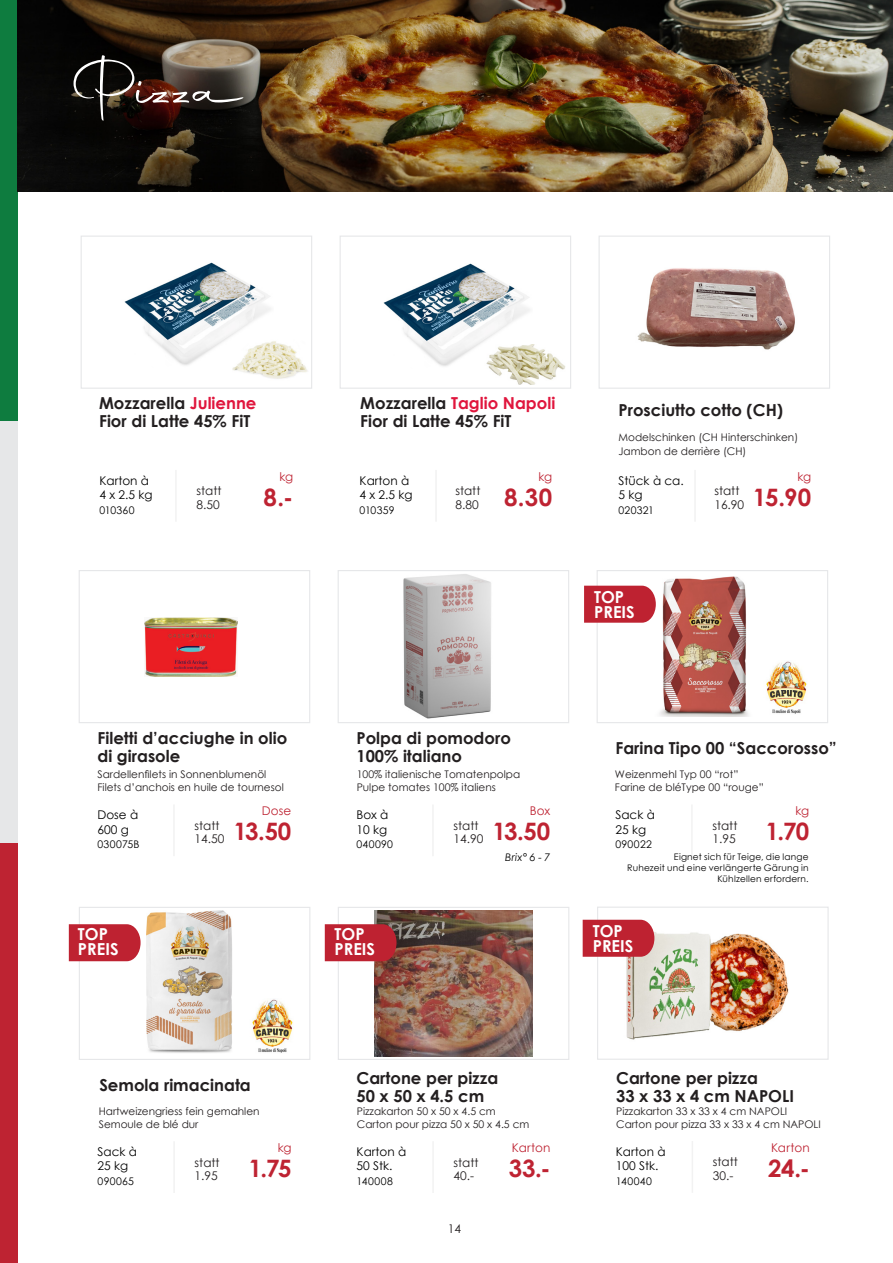
<style>
.page{position:relative;width:893px;height:1263px;background:#fff}
.page>*{position:absolute;margin:0;border:0;box-sizing:border-box;transform-origin:0 0}
.t1{font:67.5px "Autography";color:#fff}
.t2{font:700 24px "Century Gothic";letter-spacing:-.015em;color:#be2332}
.t3{font:700 16.5px "Century Gothic";color:#231f20}
.t4{font:700 16.5px/15px "Century Gothic";color:#fff}
.t5{font:700 16.5px "Century Gothic";color:#e0163d}
.t6{font:12px/14.4px "Century Gothic";color:#000}
.t7{font:12px "Century Gothic";color:#231f20}
.t8{font:12px "Century Gothic";color:#be2332}
.t9{font:10.5px "Century Gothic";color:#231f20}
.t10{font:10.5px "Century Gothic";letter-spacing:.03em;color:#000}
.t11{font:italic 10.5px "Century Gothic";color:#000}
.t12{font:9px/10.8px "Century Gothic";letter-spacing:.025em;color:#000;text-align:right}
.s1{color:#e0163d}
.s2{color:#231f20}
</style>
<div class="page">
<div style="left:0;top:842px;width:18px;height:421px;background:#be2332"></div>
<div style="left:0;top:0;width:18px;height:421px;background:#0e7c3f"></div>
<div style="left:0;top:421px;width:18px;height:421px;background:#e6e7e8"></div>
<img style="left:18px;top:0;width:875px;height:191px">
<img style="left:766px;top:661px;width:41px;height:53px">
<div style="left:340px;top:236px;width:231px;height:153px;border:1px solid #e6e7e9"></div>
<div style="left:598px;top:236px;width:232px;height:153px;border:1px solid #e6e7e9"></div>
<div style="left:81px;top:236px;width:231px;height:153px;border:1px solid #e6e7e9"></div>
<hr style="left:175px;top:470px;width:2px;height:52px;background:#f2f2f2">
<hr style="left:435px;top:470px;width:2px;height:52px;background:#f2f2f2">
<hr style="left:694px;top:470px;width:2px;height:52px;background:#f2f2f2">
<img style="left:124px;top:262px;width:147px;height:103px">
<div style="left:79px;top:570px;width:231px;height:153px;border:1px solid #e6e7e9"></div>
<hr style="left:173px;top:804px;width:2px;height:52px;background:#f2f2f2">
<div style="left:338px;top:570px;width:231px;height:153px;border:1px solid #e6e7e9"></div>
<hr style="left:432px;top:804px;width:2px;height:52px;background:#f2f2f2">
<div style="left:597px;top:570px;width:231px;height:153px;border:1px solid #e6e7e9"></div>
<hr style="left:691px;top:804px;width:2px;height:52px;background:#f2f2f2">
<img style="left:403px;top:574px;width:88px;height:145px">
<img style="left:637px;top:268px;width:158px;height:82px">
<img style="left:145px;top:617px;width:93px;height:59px">
<img style="left:659px;top:577px;width:90px;height:139px">
<div style="left:79px;top:907px;width:231px;height:153px;border:1px solid #e6e7e9"></div>
<hr style="left:173px;top:1141px;width:2px;height:52px;background:#f2f2f2">
<div style="left:338px;top:907px;width:231px;height:153px;border:1px solid #e6e7e9"></div>
<hr style="left:432px;top:1141px;width:2px;height:52px;background:#f2f2f2">
<img style="left:374px;top:910px;width:159px;height:146px">
<img style="left:146px;top:910px;width:87px;height:143px">
<img style="left:252px;top:999px;width:41px;height:54px">
<div style="left:597px;top:906px;width:232px;height:154px;border:1px solid #e6e7e9"></div>
<hr style="left:692px;top:1141px;width:1px;height:52px;background:#f2f2f2">
<img style="left:626px;top:932px;width:163px;height:108px">
<svg style="left:584px;top:586px;width:72px;height:37px;background:#c12d3b"></svg>
<svg style="left:69px;top:924px;width:72px;height:37px;background:#c12d3b"></svg>
<div style="left:583px;top:920px;width:71px;height:37px;background:#be2231"></div>
<svg style="left:325px;top:924px;width:72px;height:37px;background:#b92432"></svg>
<img style="left:383px;top:263px;width:147px;height:103px">
<img style="left:233px;top:339px;width:75px;height:40px">
<img style="left:485px;top:344px;width:80px;height:41px">
<p class="t1" style="left:72px;top:46px;width:176px">Pizza</p>
<p class="t3" style="left:99px;top:390px;width:159px">Mozzarella <span class="s1">Julienne</span></p>
<p class="t3" style="left:99px;top:408px;width:153px">Fior di Latte 45% FiT</p>
<p class="t5" style="left:360px;top:390px;width:197px"><span class="s2">Mozzarella</span> Taglio Napoli</p>
<p class="t3" style="left:360px;top:408px;width:153px">Fior di Latte 45% FiT</p>
<p class="t3" style="left:618px;top:398px;width:166px">Prosciutto cotto (CH)</p>
<p class="t9" style="left:618px;top:430px;width:181px">Modelschinken (CH Hinterschinken)</p>
<p class="t9" style="left:618px;top:444px;width:129px">Jambon de derrière (CH)</p>
<p class="t8" style="left:280px;top:468px;width:15px">kg</p>
<p class="t2" style="left:264px;top:479px;width:31px">8.-</p>
<p class="t6" style="left:99px;top:473px;width:55px">Karton à<br>4 x 2.5 kg</p>
<p class="t6" style="left:360px;top:473px;width:55px">Karton à<br>4 x 2.5 kg</p>
<p class="t10" style="left:99px;top:503px;width:37px">010360</p>
<p class="t10" style="left:360px;top:503px;width:36px">010359</p>
<p class="t7" style="left:196px;top:483px;width:27px">statt</p>
<p class="t7" style="left:196px;top:496px;width:25px">8.50</p>
<p class="t7" style="left:455px;top:483px;width:27px">statt</p>
<p class="t7" style="left:455px;top:496px;width:25px">8.80</p>
<p class="t8" style="left:538px;top:468px;width:15px">kg</p>
<p class="t2" style="left:504px;top:479px;width:50px">8.30</p>
<p class="t6" style="left:618px;top:473px;width:67px">Stück à ca.<br>5 kg</p>
<p class="t10" style="left:618px;top:503px;width:37px">020321</p>
<p class="t7" style="left:714px;top:483px;width:27px">statt</p>
<p class="t7" style="left:714px;top:496px;width:31px">16.90</p>
<p class="t8" style="left:797px;top:468px;width:15px">kg</p>
<p class="t2" style="left:753px;top:479px;width:60px">15.90</p>
<p class="t4" style="left:594px;top:588px;width:42px">TOP<br>PREIS</p>
<p class="t3" style="left:98px;top:726px;width:191px">Filetti d’acciughe in olio</p>
<p class="t3" style="left:98px;top:744px;width:84px">di girasole</p>
<p class="t9" style="left:98px;top:767px;width:170px">Sardellenfilets in Sonnenblumenöl</p>
<p class="t9" style="left:98px;top:780px;width:188px">Filets d’anchois en huile de tournesol</p>
<p class="t3" style="left:356px;top:726px;width:156px">Polpa di pomodoro</p>
<p class="t3" style="left:356px;top:744px;width:107px">100% italiano</p>
<p class="t9" style="left:357px;top:767px;width:165px">100% italienische Tomatenpolpa</p>
<p class="t9" style="left:357px;top:780px;width:141px">Pulpe tomates 100% italiens</p>
<p class="t3" style="left:615px;top:736px;width:223px">Farina Tipo 00 “Saccorosso”</p>
<p class="t9" style="left:615px;top:767px;width:125px">Weizenmehl Typ 00 “rot”</p>
<p class="t9" style="left:615px;top:780px;width:150px">Farine de bléType 00 “rouge”</p>
<p class="t6" style="left:98px;top:807px;width:42px">Dose à</p>
<p class="t6" style="left:98px;top:822px;width:33px">600 g</p>
<p class="t10" style="left:98px;top:837px;width:44px">030075B</p>
<p class="t7" style="left:194px;top:817px;width:27px">statt</p>
<p class="t7" style="left:194px;top:830px;width:31px">14.50</p>
<p class="t8" style="left:262px;top:803px;width:31px">Dose</p>
<p class="t2" style="left:233px;top:813px;width:59px">13.50</p>
<p class="t7" style="left:453px;top:817px;width:27px">statt</p>
<p class="t6" style="left:356px;top:807px;width:34px">Box à<br>10 kg</p>
<p class="t10" style="left:356px;top:837px;width:38px">040090</p>
<p class="t7" style="left:453px;top:830px;width:31px">14.90</p>
<p class="t8" style="left:530px;top:803px;width:22px">Box</p>
<p class="t2" style="left:492px;top:813px;width:59px">13.50</p>
<p class="t7" style="left:712px;top:817px;width:27px">statt</p>
<p class="t6" style="left:615px;top:807px;width:41px">Sack à<br>25 kg</p>
<p class="t10" style="left:615px;top:837px;width:38px">090022</p>
<p class="t7" style="left:712px;top:830px;width:25px">1.95</p>
<p class="t8" style="left:795px;top:803px;width:15px">kg</p>
<p class="t2" style="left:766px;top:813px;width:45px">1.70</p>
<p class="t11" style="left:505px;top:850px;width:47px">Brix° 6 - 7</p>
<p class="t12" style="left:674px;top:851px;width:136px">Eignet sich für Teige, die lange</p>
<p class="t12" style="left:627px;top:862px;width:183px">Ruhezeit und eine verlängerte Gärung in<br>Kühlzellen erfordern.</p>
<p class="t4" style="left:78px;top:926px;width:42px">TOP<br>PREIS</p>
<p class="t4" style="left:593px;top:922px;width:42px">TOP<br>PREIS</p>
<p class="t4" style="left:335px;top:926px;width:42px">TOP<br>PREIS</p>
<p class="t3" style="left:99px;top:1072px;width:153px">Semola rimacinata</p>
<p class="t9" style="left:99px;top:1104px;width:162px">Hartweizengriess fein gemahlen</p>
<p class="t9" style="left:99px;top:1117px;width:101px">Semoule de blé dur</p>
<p class="t3" style="left:356px;top:1065px;width:143px">Cartone per pizza</p>
<p class="t3" style="left:356px;top:1083px;width:129px">50 x 50 x 4.5 cm</p>
<p class="t9" style="left:357px;top:1104px;width:140px">Pizzakarton 50 x 50 x 4.5 cm</p>
<p class="t9" style="left:357px;top:1117px;width:174px">Carton pour pizza 50 x 50 x 4.5 cm</p>
<p class="t6" style="left:98px;top:1144px;width:41px">Sack à<br>25 kg</p>
<p class="t10" style="left:98px;top:1174px;width:38px">090065</p>
<p class="t7" style="left:195px;top:1154px;width:27px">statt</p>
<p class="t7" style="left:195px;top:1167px;width:25px">1.95</p>
<p class="t8" style="left:278px;top:1139px;width:15px">kg</p>
<p class="t2" style="left:249px;top:1150px;width:44px">1.75</p>
<p class="t7" style="left:454px;top:1154px;width:27px">statt</p>
<p class="t6" style="left:357px;top:1144px;width:51px">Karton à<br>50 Stk.</p>
<p class="t10" style="left:357px;top:1174px;width:38px">140008</p>
<p class="t7" style="left:454px;top:1167px;width:22px">40.-</p>
<p class="t7" style="left:448px;top:1221px;width:15px">14</p>
<p class="t8" style="left:512px;top:1139px;width:40px">Karton</p>
<p class="t2" style="left:509px;top:1150px;width:43px">33.-</p>
<p class="t3" style="left:616px;top:1065px;width:143px">Cartone per pizza</p>
<p class="t3" style="left:616px;top:1083px;width:179px">33 x 33 x 4 cm NAPOLI</p>
<p class="t9" style="left:616px;top:1103px;width:173px">Pizzakarton 33 x 33 x 4 cm NAPOLI</p>
<p class="t9" style="left:616px;top:1117px;width:206px">Carton pour pizza 33 x 33 x 4 cm NAPOLI</p>
<p class="t6" style="left:616px;top:1144px;width:51px">Karton à<br>100 Stk.</p>
<p class="t10" style="left:616px;top:1174px;width:38px">140040</p>
<p class="t7" style="left:713px;top:1153px;width:27px">statt</p>
<p class="t7" style="left:713px;top:1167px;width:22px">30.-</p>
<p class="t8" style="left:771px;top:1139px;width:40px">Karton</p>
<p class="t2" style="left:768px;top:1150px;width:43px">24.-</p>
</div>
